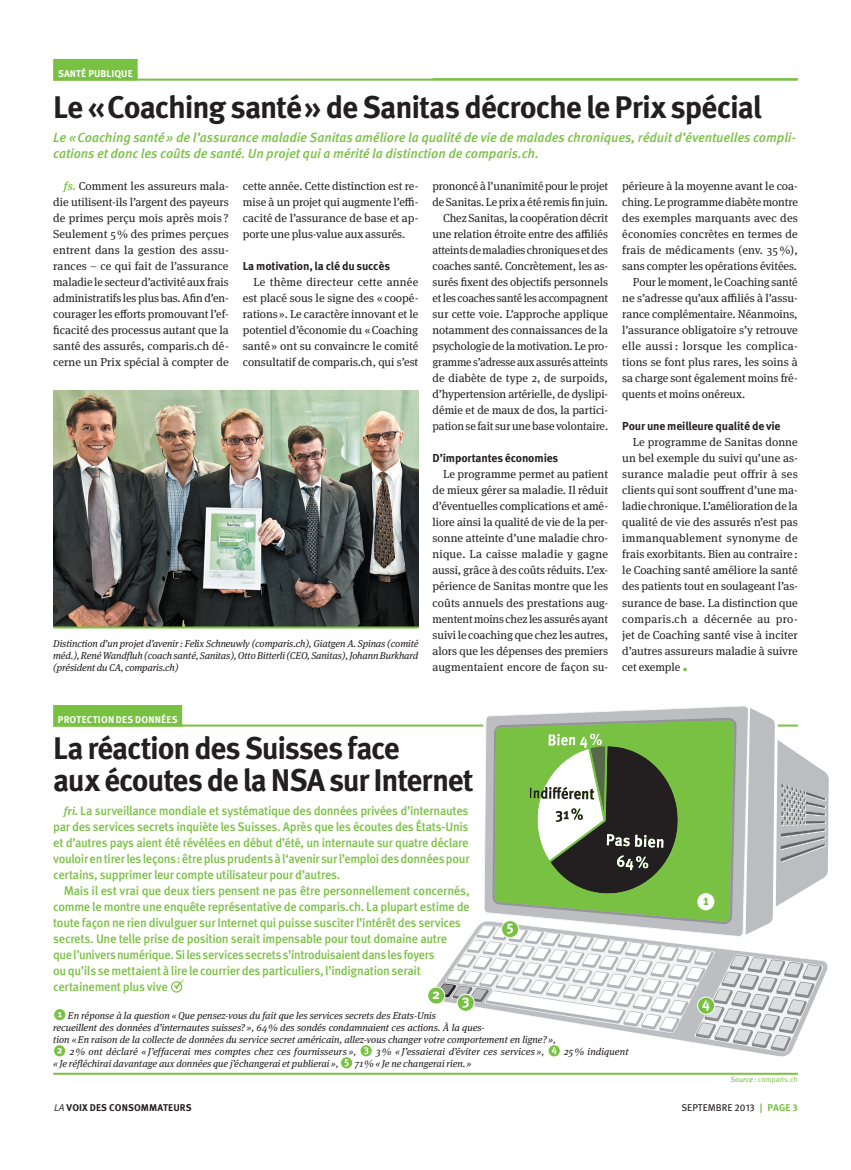
<style>
.page{position:relative;width:851px;height:1170px;background:#fff}
.page>*{position:absolute;margin:0;border:0;box-sizing:border-box;transform-origin:0 0}
.t1{font:700 31.25px/32px "Meta Pro";letter-spacing:-.04em;color:#231f20}
.t2{font:italic 500 13.38px/16px "Meta Pro";letter-spacing:-.01em;color:#79c142}
.t3{font:500 12.5px/16px "Meta Pro";letter-spacing:-.025em;color:#79c142;text-align:justify}
.t4{font:11.5px/16px "Meta Serif Pro";letter-spacing:-.005em;color:#231f20;text-align:justify}
.t5{font:700 11.5px "Meta Pro";letter-spacing:-.01em;color:#231f20}
.t6{font:11.5px "Meta Serif Pro";letter-spacing:.02em;color:#231f20}
.t7{font:11.5px "Meta Serif Pro";letter-spacing:.015em;color:#231f20}
.t8{font:italic 10px/12px "Meta Serif Pro";color:#231f20;text-align:justify}
.t9{font:700 9.75px "Meta Pro";letter-spacing:.01em;color:#fff}
.t10{font:700 9.75px "Meta Pro";letter-spacing:.01em;color:#231f20}
.t11{font:9.75px "Meta Pro";letter-spacing:.01em;color:#231f20}
.t12{font:7.5px "Meta Pro";color:#79c142}
.s1{font-weight:500;font-style:italic;color:#79c142}
.s2{font-size:25px;color:#79c142}
.s3{font-family:"Meta Serif Pro";font-style:italic;font-size:11.5px}
.s4{font-style:italic}
.s5{font-weight:400;font-style:italic}
.s6{font-weight:700;color:#79c142}
</style>
<div class="page">
<hr style="left:53px;top:79px;width:744px;height:2px;background:#79c142">
<div style="left:53px;top:59px;width:85px;height:22px;background:#79c142"></div>
<hr style="left:432px;top:78px;width:365px;height:2px;background:#79c142">
<hr style="left:53px;top:724px;width:744px;height:2px;background:#79c142">
<svg style="left:171px;top:979px;width:13px;height:13px"></svg>
<hr style="left:53px;top:1072px;width:744px;height:2px;background:#79c142">
<div style="left:53px;top:705px;width:129px;height:21px;background:#79c142"></div>
<svg style="left:427px;top:986px;width:18px;height:18px"></svg>
<div style="left:427px;top:986px;width:18px;height:18px;border:1px solid #fff;border-radius:50%"></div>
<svg style="left:54px;top:1008px;width:12px;height:12px"></svg>
<div style="left:53px;top:1007px;width:13px;height:14px;border:1px solid #fff;border-radius:50%"></div>
<svg style="left:58px;top:1011px;width:4px;height:6px"></svg>
<svg style="left:53px;top:1044px;width:13px;height:12px"></svg>
<div style="left:53px;top:1044px;width:13px;height:13px;border:1px solid #fff;border-radius:50%"></div>
<svg style="left:57px;top:1047px;width:5px;height:6px"></svg>
<svg style="left:360px;top:1044px;width:12px;height:12px"></svg>
<div style="left:359px;top:1044px;width:13px;height:13px;border:1px solid #fff;border-radius:50%"></div>
<svg style="left:363px;top:1047px;width:5px;height:7px"></svg>
<div style="left:547px;top:1044px;width:13px;height:13px;border:1px solid #fff;border-radius:50%"></div>
<svg style="left:340px;top:1056px;width:12px;height:12px"></svg>
<div style="left:340px;top:1056px;width:13px;height:13px;border:1px solid #fff;border-radius:50%"></div>
<svg style="left:344px;top:1059px;width:4px;height:7px"></svg>
<img style="left:53px;top:390px;width:365px;height:236px">
<hr style="left:53px;top:626px;width:365px;height:2px;background:#79c142">
<svg style="left:433px;top:706px;width:395px;height:350px"></svg>
<p class="t9" style="left:58px;top:67px;width:76px">SANTÉ PUBLIQUE</p>
<h1 class="t1" style="left:53px;top:92px;width:710px">Le «Coaching santé» de Sanitas décroche le Prix spécial</h1>
<p class="t2" style="left:53px;top:130px;width:744px">Le «Coaching santé» de l’assurance maladie Sanitas améliore la qualité de vie de malades chroniques, réduit d’éventuelles compli&shy;cations et donc les coûts de santé. Un projet qui a mérité la distinction de comparis.ch.</p>
<p class="t4" style="left:53px;top:178px;width:177px;text-indent:11px"><span class="s1">fs.</span> Comment les assureurs mala&shy;die utilisent-ils l’argent des payeurs de primes perçu mois après mois ?<br>Seulement 5 % des primes perçues entrent dans la gestion des assu&shy;rances – ce qui fait de l’assurance maladie le secteur d’activité aux frais administratifs les plus bas. Afin d’en&shy;courager les efforts promouvant l’ef&shy;ficacité des processus autant que la santé des assurés, comparis.ch dé&shy;cerne un Prix spécial à compter de</p>
<p class="t4" style="left:243px;top:178px;width:177px">cette année. Cette distinction est re&shy;mise à un projet qui augmente l’effi&shy;cacité de l’assurance de base et ap&shy;porte une plus-value aux assurés.</p>
<p class="t4" style="left:432px;top:178px;width:177px;text-align:right">prononcé à l’unanimité pour le projet de Sanitas. Le prix a été remis fin juin.<br>Chez Sanitas, la coopération décrit une relation étroite entre des affiliés atteints de maladies chroniques et des coaches santé. Concrètement, les as&shy;surés fixent des objectifs personnels et les coaches santé les accompagnent sur cette voie. L’approche applique notamment des connaissances de la psychologie de la motivation. Le pro&shy;gramme s’adresse aux assurés atteints de diabète de type 2, de surpoids, d’hypertension artérielle, de dyslipi&shy;démie et de maux de dos, la partici&shy;pation se fait sur une base volontaire.</p>
<p class="t5" style="left:432px;top:451px;width:127px">D’importantes économies</p>
<p class="t4" style="left:432px;top:466px;width:177px;text-indent:11px">Le programme permet au patient de mieux gérer sa maladie. Il réduit d’éventuelles complications et amé&shy;liore ainsi la qualité de vie de la per&shy;sonne atteinte d’une maladie chro&shy;nique. La caisse maladie y gagne aussi, grâce à des coûts réduits. L’ex&shy;périence de Sanitas montre que les coûts annuels des prestations aug&shy;mentent moins chez les assurés ayant suivi le coaching que chez les autres, alors que les dépenses des premiers augmentaient encore de façon su-</p>
<p class="t4" style="left:622px;top:178px;width:177px">périeure à la moyenne avant le coa-</p>
<p class="t4" style="left:622px;top:194px;width:177px">ching. Le programme diabète montre</p>
<p class="t4" style="left:622px;top:210px;width:177px">des exemples marquants avec des</p>
<p class="t4" style="left:622px;top:226px;width:177px">économies concrètes en termes de</p>
<p class="t7" style="left:622px;top:242px;width:177px">frais de médicaments (env. 35 %),</p>
<p class="t4" style="left:622px;top:258px;width:176px">sans compter les opérations évitées.</p>
<p class="t4" style="left:632px;top:274px;width:166px">Pour le moment, le Coaching santé</p>
<p class="t4" style="left:622px;top:290px;width:177px">ne s’adresse qu’aux affiliés à l’assu-</p>
<p class="t4" style="left:622px;top:306px;width:177px">rance complémentaire. Néanmoins,</p>
<p class="t4" style="left:622px;top:322px;width:177px">l’assurance obligatoire s’y retrouve</p>
<p class="t6" style="left:622px;top:338px;width:177px">elle aussi : lorsque les complica-</p>
<p class="t4" style="left:622px;top:354px;width:177px">tions se font plus rares, les soins à</p>
<p class="t4" style="left:622px;top:370px;width:177px">sa charge sont également moins fré-</p>
<p class="t4" style="left:622px;top:386px;width:125px">quents et moins onéreux.</p>
<p class="t5" style="left:622px;top:419px;width:160px">Pour une meilleure qualité de vie</p>
<p class="t4" style="left:622px;top:434px;width:177px;text-indent:11px">Le programme de Sanitas donne un bel exemple du suivi qu’une as&shy;surance maladie peut offrir à ses clients qui sont souffrent d’une ma&shy;ladie chronique. L’amélioration de la qualité de vie des assurés n’est pas immanquablement synonyme de frais exorbitants. Bien au contraire : le Coaching santé améliore la santé des patients tout en soulageant l’as&shy;surance de base. La distinction que comparis.ch a décernée au pro&shy;jet de Coaching santé vise à inciter d’autres assureurs maladie à suivre cet exemple <span class="s2">.</span></p>
<p class="t5" style="left:243px;top:259px;width:149px">La motivation, la clé du succès</p>
<p class="t4" style="left:243px;top:274px;width:177px;text-indent:11px">Le thème directeur cette année est placé sous le signe des « coopé&shy;rations ». Le caractère innovant et le potentiel d’économie du « Coaching santé » ont su convaincre le comité consultatif de comparis.ch, qui s’est</p>
<p class="t8" style="left:53px;top:636px;width:367px">Distinction d’un projet d’avenir : Felix Schneuwly (comparis.ch), Giatgen A. Spinas (comité méd.), René Wandfluh (coach santé, Sanitas), Otto Bitterli (CEO, Sanitas), Johann Burkhard (président du CA, comparis.ch)</p>
<p class="t9" style="left:58px;top:713px;width:121px">PROTECTION DES DONNÉES</p>
<h1 class="t1" style="left:53px;top:732px;width:422px">La réaction des Suisses face<br>aux écoutes de la NSA sur Internet</h1>
<p class="t3" style="left:53px;top:802px;width:418px;text-indent:11px"><span class="s3">fri.</span> La surveillance mondiale et systématique des données privées d’internautes par des services secrets inquiète les Suisses. Après que les écoutes des États-Unis et d’autres pays aient été révélées en début d’été, un internaute sur quatre déclare vouloir en tirer les leçons: être plus prudents à l‘avenir sur l’emploi des données pour certains, supprimer leur compte utilisateur pour d’autres.</p>
<p class="t3" style="left:53px;top:882px;width:418px;text-align:left;text-indent:11px">Mais il est vrai que deux tiers pensent ne pas être personnellement concernés, comme le montre une enquête représentative de comparis.ch. La plupart estime de toute façon ne rien divulguer sur Internet qui puisse susciter l’intérêt des services secrets. Une telle prise de position serait impensable pour tout domaine autre<br>que l’univers numérique. Si les services secrets s’introduisaient dans les foyers<br>ou qu’ils se mettaient à lire le courrier des particuliers, l’indignation serait certainement plus vive</p>
<p class="t8" style="left:68px;top:1008px;width:369px">En réponse à la question « Que pensez-vous du fait que les services secrets des Etats-Unis</p>
<p class="t8" style="left:53px;top:1020px;width:433px">recueillent des données d’internautes suisses? », 64 % des sondés condamnaient ces actions. À la ques-</p>
<p class="t8" style="left:53px;top:1032px;width:504px">tion « En raison de la collecte de données du service secret américain, allez-vous changer votre comportement en ligne? »,</p>
<p class="t8" style="left:70px;top:1044px;width:288px">2 % ont déclaré « J’effacerai mes comptes chez ces fournisseurs »,</p>
<p class="t8" style="left:376px;top:1044px;width:169px">3 % « J’essaierai d’éviter ces services »,</p>
<p class="t8" style="left:564px;top:1044px;width:66px">25 % indiquent</p>
<p class="t8" style="left:53px;top:1056px;width:287px">« Je réfléchirai davantage aux données que j’échangerai et publierai »,</p>
<p class="t8" style="left:355px;top:1056px;width:118px">71 % « Je ne changerai rien. »</p>
<p class="t12" style="left:730px;top:1074px;width:69px"><span class="s4">Source:</span> comparis.ch</p>
<p class="t10" style="left:54px;top:1101px;width:139px"><span class="s5">LA</span> VOIX DES CONSOMMATEURS</p>
<p class="t11" style="left:681px;top:1101px;width:118px">SEPTEMBRE 2013 <span class="s6">| PAGE 3</span></p>
</div>
